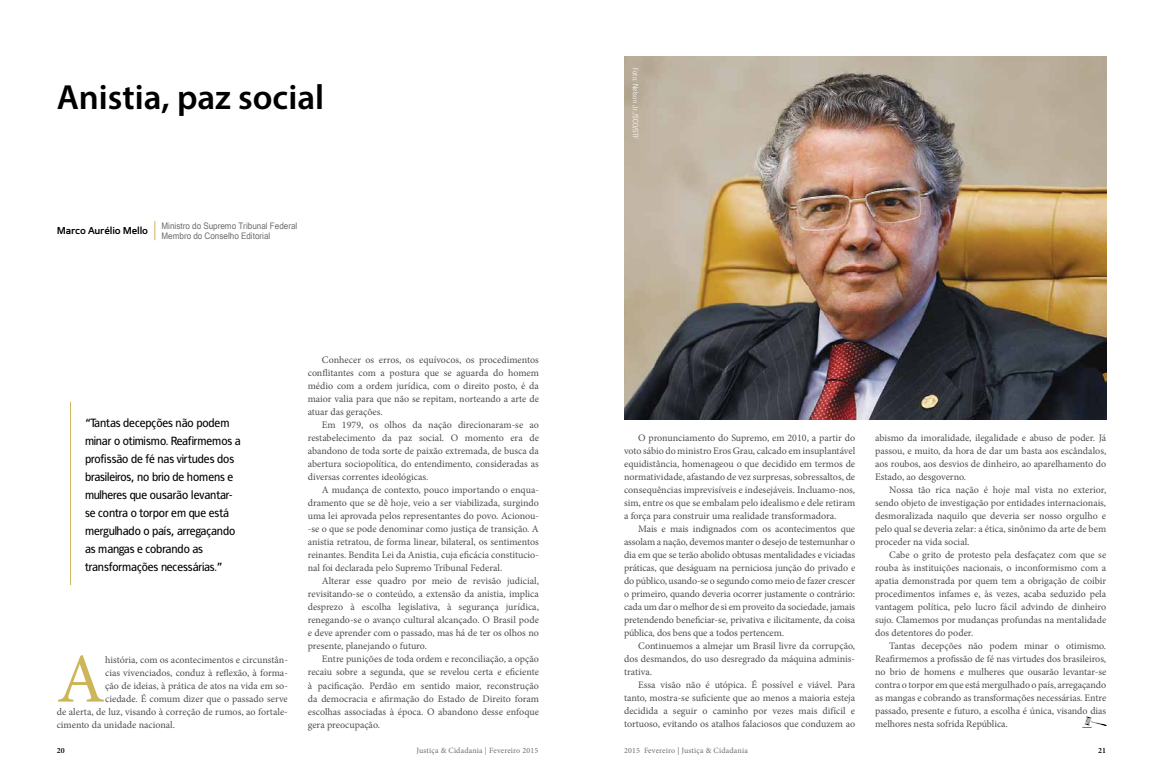
<style>
.page{position:relative;width:1163px;height:780px;background:#fff}
.page>*{position:absolute;margin:0;border:0;box-sizing:border-box;transform-origin:0 0}
.t1{font:70px "Minion Pro";color:#cdb65a}
.t2{font:600 35px "Myriad Pro";color:#000}
.t3{font:12px/18px "Francophil Sans";letter-spacing:-.005em;color:#000}
.t4{font:10px/13px "Minion Pro";color:#4d4d4f;text-align:justify}
.t5{font:600 10px "Mentone";letter-spacing:-.02em;color:#000}
.t6{font:9px/10.8px "Microsoft Sans Serif";color:#6d6e71;scale:.9 1}
.t7{font:8px "Minion Pro";letter-spacing:.02em;color:#6d6e71}
.t8{font:600 8px "Minion Pro";color:#000}
.t9{font:300 condensed 7.5px "Zurich BT";letter-spacing:.015em;color:#fff}
</style>
<div class="page">
<svg style="left:154px;top:221px;width:1px;height:19px"></svg>
<img style="left:624px;top:57px;width:482px;height:363px">
<img style="left:1084px;top:716px;width:22px;height:10px">
<hr style="left:70px;top:402px;width:1px;height:183px;background:#cdb65a">
<h2 class="t2" style="left:57px;top:75px;width:269px">Anistia, paz social</h2>
<p class="t5" style="left:57px;top:225px;width:93px">Marco Aurélio Mello</p>
<p class="t6" style="left:161px;top:220px;width:152px">Ministro do Supremo Tribunal Federal<br>Membro do Conselho Editorial</p>
<p class="t3" style="left:85px;top:413px;width:157px">“Tantas decepções não podem minar o otimismo. Reafirmemos a profissão de fé nas virtudes dos brasileiros, no brio de homens e mulheres que ousarão levantar&shy;se contra o torpor em que está mergulhado o país, arregaçando as mangas e cobrando as transformações necessárias.”</p>
<h1 class="t1" style="left:57px;top:632px;width:50px">A</h1>
<p class="t4" style="left:105px;top:653px;width:184px">história, com os acontecimentos e circunstân-</p>
<p class="t4" style="left:105px;top:666px;width:184px">cias vivenciados, conduz à reflexão, à forma-</p>
<p class="t4" style="left:105px;top:679px;width:184px">ção de ideias, à prática de atos na vida em so-</p>
<p class="t4" style="left:105px;top:692px;width:184px">ciedade. É comum dizer que o passado serve</p>
<p class="t4" style="left:57px;top:705px;width:232px">de alerta, de luz, visando à correção de rumos, ao fortale-</p>
<p class="t4" style="left:57px;top:718px;width:120px">cimento da unidade nacional.</p>
<p class="t4" style="left:308px;top:353px;width:233px;text-indent:14px">Conhecer os erros, os equívocos, os procedimentos conflitantes com a postura que se aguarda do homem médio com a ordem jurídica, com o direito posto, é da maior valia para que não se repitam, norteando a arte de atuar das gerações.</p>
<p class="t4" style="left:308px;top:418px;width:233px;text-indent:14px">Em 1979, os olhos da nação direcionaram-se ao restabelecimento da paz social. O momento era de abandono de toda sorte de paixão extremada, de busca da abertura sociopolítica, do entendimento, consideradas as diversas correntes ideológicas.</p>
<p class="t4" style="left:308px;top:483px;width:233px;text-indent:14px">A mudança de contexto, pouco importando o enqua&shy;dramento que se dê hoje, veio a ser viabilizada, surgindo uma lei aprovada pelos representantes do povo. Acionou--se o que se pode denominar como justiça de transição. A anistia retratou, de forma linear, bilateral, os sentimentos reinantes. Bendita Lei da Anistia, cuja eficácia constitucio&shy;nal foi declarada pelo Supremo Tribunal Federal.</p>
<p class="t4" style="left:308px;top:574px;width:233px;text-indent:14px">Alterar esse quadro por meio de revisão judicial, revisitando-se o conteúdo, a extensão da anistia, implica desprezo à escolha legislativa, à segurança jurídica, renegando-se o avanço cultural alcançado. O Brasil pode e deve aprender com o passado, mas há de ter os olhos no presente, planejando o futuro.</p>
<p class="t4" style="left:308px;top:652px;width:233px;text-indent:14px">Entre punições de toda ordem e reconciliação, a opção recaiu sobre a segunda, que se revelou certa e eficiente à pacificação. Perdão em sentido maior, reconstrução da democracia e afirmação do Estado de Direito foram escolhas associadas à época. O abandono desse enfoque gera preocupação.</p>
<p class="t9" style="left:639px;top:68px;width:73px;rotate:90deg">Foto: Nelson Jr./SCO/STF</p>
<p class="t4" style="left:624px;top:431px;width:233px;text-indent:14px">O pronunciamento do Supremo, em 2010, a partir do voto sábio do ministro Eros Grau, calcado em insuplantável equidistância, homenageou o que decidido em termos de normatividade, afastando de vez surpresas, sobressaltos, de consequências imprevisíveis e indesejáveis. Incluamo-nos, sim, entre os que se embalam pelo idealismo e dele retiram a força para construir uma realidade transformadora.</p>
<p class="t4" style="left:624px;top:522px;width:233px;text-indent:14px">Mais e mais indignados com os acontecimentos que assolam a nação, devemos manter o desejo de testemunhar o dia em que se terão abolido obtusas mentalidades e viciadas práticas, que deságuam na perniciosa junção do privado e do público, usando-se o segundo como meio de fazer crescer o primeiro, quando deveria ocorrer justamente o contrário: cada um dar o melhor de si em proveito da sociedade, jamais pretendendo beneficiar-se, privativa e ilicitamente, da coisa pública, dos bens que a todos pertencem.</p>
<p class="t4" style="left:624px;top:639px;width:232px;text-indent:14px">Continuemos a almejar um Brasil livre da corrupção, dos desmandos, do uso desregrado da máquina adminis&shy;trativa.</p>
<p class="t4" style="left:624px;top:678px;width:233px;text-indent:14px">Essa visão não é utópica. É possível e viável. Para tanto, mostra-se suficiente que ao menos a maioria esteja decidida a seguir o caminho por vezes mais difícil e tortuoso, evitando os atalhos falaciosos que conduzem ao</p>
<p class="t4" style="left:874px;top:431px;width:233px">abismo da imoralidade, ilegalidade e abuso de poder. Já passou, e muito, da hora de dar um basta aos escândalos, aos roubos, aos desvios de dinheiro, ao aparelhamento do Estado, ao desgoverno.</p>
<p class="t4" style="left:874px;top:483px;width:233px;text-indent:14px">Nossa tão rica nação é hoje mal vista no exterior, sendo objeto de investigação por entidades internacionais, desmoralizada naquilo que deveria ser nosso orgulho e pelo qual se deveria zelar: a ética, sinônimo da arte de bem proceder na vida social.</p>
<p class="t4" style="left:874px;top:548px;width:233px;text-indent:14px">Cabe o grito de protesto pela desfaçatez com que se rouba às instituições nacionais, o inconformismo com a apatia demonstrada por quem tem a obrigação de coibir procedimentos infames e, às vezes, acaba seduzido pela vantagem política, pelo lucro fácil advindo de dinheiro sujo. Clamemos por mudanças profundas na mentalidade dos detentores do poder.</p>
<p class="t4" style="left:874px;top:639px;width:233px;text-indent:14px">Tantas decepções não podem minar o otimismo.<br>Reafirmemos a profissão de fé nas virtudes dos brasileiros, no brio de homens e mulheres que ousarão levantar-se contra o torpor em que está mergulhado o país, arregaçando as mangas e cobrando as transformações necessárias. Entre passado, presente e futuro, a escolha é única, visando dias melhores nesta sofrida República.</p>
<p class="t8" style="left:57px;top:744px;width:10px">20</p>
<p class="t7" style="left:416px;top:745px;width:123px">Justiça &amp; Cidadania | Fevereiro 2015</p>
<p class="t7" style="left:624px;top:745px;width:125px">2015 Fevereiro | Justiça &amp; Cidadania</p>
<p class="t8" style="left:1097px;top:744px;width:10px">21</p>
</div>
